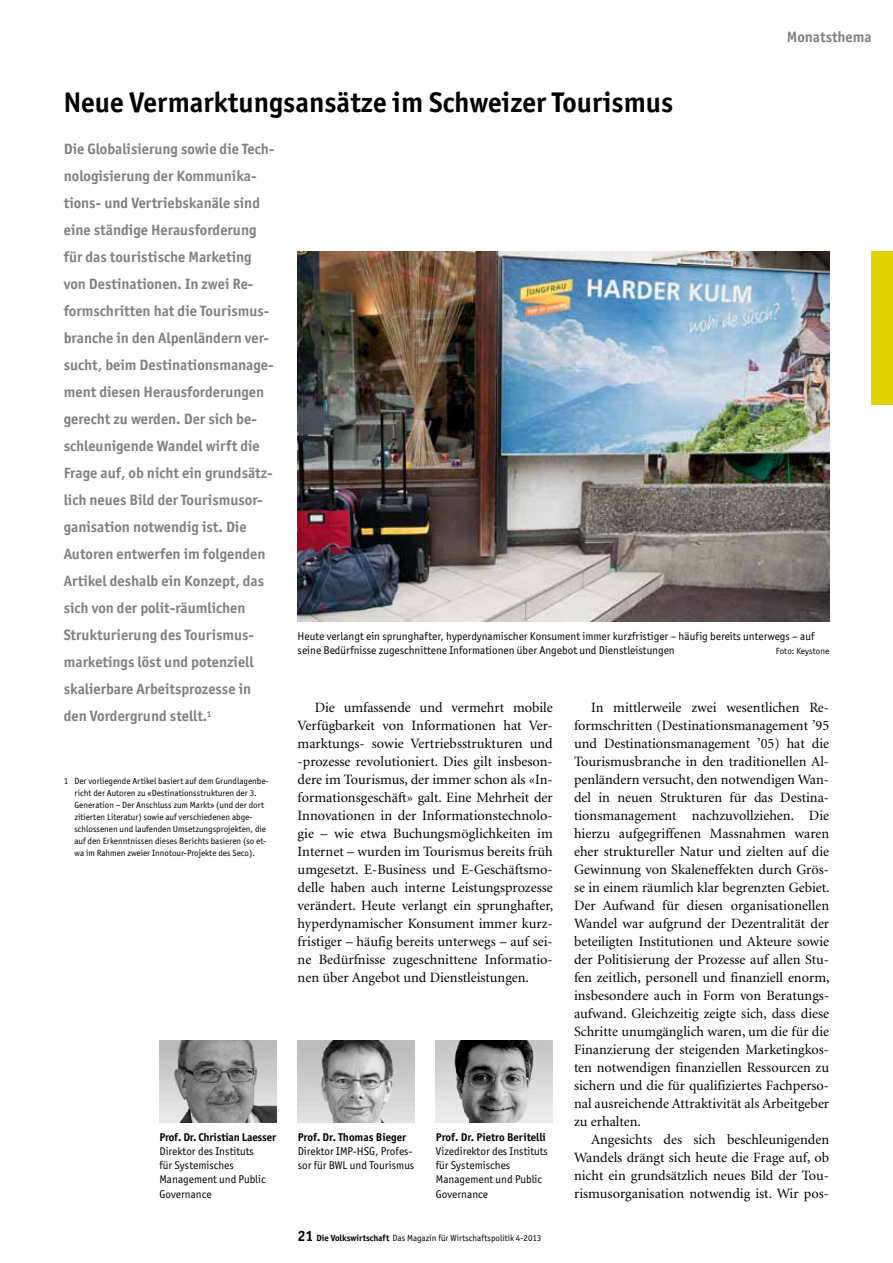
<style>
.page{position:relative;width:893px;height:1263px;background:#fff}
.page>*{position:absolute;margin:0;border:0;box-sizing:border-box;transform-origin:0 0}
.t1{font:700 28.5px "Officina San ITC";color:#000}
.t2{font:700 15px/27px "Officina San ITC";color:#818181}
.t3{font:14.25px/18px "Minion";color:#000;text-align:justify}
.t4{font:11.25px/14.2px "Officina San ITC";color:#000}
.t5{font:700 11.25px "Officina San ITC";color:#000}
.t6{font:9px/12px "Officina San ITC";color:#000}
.s1{font-weight:700;font-size:15px}
.s2{font-weight:700}
</style>
<div class="page">
<div style="left:872px;top:252px;width:21px;height:153px;background:#ddd200"></div>
<img style="left:298px;top:251px;width:531px;height:370px">
<img style="left:298px;top:1041px;width:117px;height:81px">
<img style="left:159px;top:1041px;width:117px;height:81px">
<img style="left:436px;top:1041px;width:117px;height:81px">
<p class="t2" style="left:787px;top:23px;width:86px">Monatsthema</p>
<h1 class="t1" style="left:64px;top:84px;width:611px">Neue Vermarktungsansätze im Schweizer Tourismus</h1>
<p class="t2" style="left:64px;top:136px;width:212px">Die Globalisierung sowie die Tech&shy;nologisierung der Kommunika&shy;tions- und Vertriebskanäle sind eine ständige Herausforderung für das touristische Marketing von Destinationen. In zwei Re&shy;formschritten hat die Tourismus&shy;branche in den Alpenländern ver&shy;sucht, beim Destinationsmanage&shy;ment diesen Herausforderungen gerecht zu werden. Der sich be&shy;schleunigende Wandel wirft die<br>Frage auf, ob nicht ein grundsätz&shy;lich neues Bild der Tourismusor&shy;ganisation notwendig ist. Die<br>Autoren entwerfen im folgenden<br>Artikel deshalb ein Konzept, das sich von der polit-räumlichen<br>Strukturierung des Tourismus&shy;marketings löst und potenziell skalierbare Arbeitsprozesse in den Vordergrund stellt.<sup>1</sup></p>
<p class="t4" style="left:298px;top:629px;width:518px">Heute verlangt ein sprunghafter, hyperdynamischer Konsument immer kurzfristiger – häufig bereits unterwegs – auf seine Bedürfnisse zugeschnittene Informationen über Angebot und Dienstleistungen</p>
<p class="t6" style="left:776px;top:645px;width:55px">Foto: Keystone</p>
<p class="t3" style="left:298px;top:698px;width:257px;text-indent:17px">Die umfassende und vermehrt mobile Verfügbarkeit von Informationen hat Ver&shy;marktungs- sowie Vertriebsstrukturen und -prozesse revolutioniert. Dies gilt insbeson&shy;dere im Tourismus, der immer schon als «In&shy;formationsgeschäft» galt. Eine Mehrheit der Innovationen in der Informationstechnolo&shy;gie – wie etwa Buchungsmöglichkeiten im Internet – wurden im Tourismus bereits früh umgesetzt. E-Business und E-Geschäftsmo&shy;delle haben auch interne Leistungsprozesse verändert. Heute verlangt ein sprunghafter, hyperdynamischer Konsument immer kurz&shy;fristiger – häufig bereits unterwegs – auf sei&shy;ne Bedürfnisse zugeschnittene Informatio&shy;nen über Angebot und Dienstleistungen.</p>
<p class="t3" style="left:574px;top:698px;width:257px;text-align:left;text-indent:17px">In mittlerweile zwei wesentlichen Re&shy;formschritten (Destinationsmanagement ’95 und Destinationsmanagement ’05) hat die Tourismusbranche in den traditionellen Al&shy;penländern versucht, den notwendigen Wan&shy;del in neuen Strukturen für das Destina&shy;tionsmanagement nachzuvollziehen. Die hierzu aufgegriffenen Massnahmen waren eher struktureller Natur und zielten auf die Gewinnung von Skaleneffekten durch Grös&shy;se in einem räumlich klar begrenzten Gebiet.<br>Der Aufwand für diesen organisationellen Wandel war aufgrund der Dezentralität der beteiligten Institutionen und Akteure sowie der Politisierung der Prozesse auf allen Stu&shy;fen zeitlich, personell und finanziell enorm, insbesondere auch in Form von Beratungs&shy;aufwand. Gleichzeitig zeigte sich, dass diese Schritte unumgänglich waren, um die für die Finanzierung der steigenden Marketingkos&shy;ten notwendigen finanziellen Ressourcen zu sichern und die für qualifiziertes Fachperso&shy;nal ausreichende Attraktivität als Arbeitgeber zu erhalten.</p>
<p class="t3" style="left:574px;top:1130px;width:257px;text-indent:17px">Angesichts des sich beschleunigenden Wandels drängt sich heute die Frage auf, ob nicht ein grundsätzlich neues Bild der Tou&shy;rismusorganisation notwendig ist. Wir pos-</p>
<p class="t6" style="left:74px;top:774px;width:196px;text-indent:-11px">1 Der vorliegende Artikel basiert auf dem Grundlagenbe&shy;richt der Autoren zu «Destinationsstrukturen der 3.<br>Generation – Der Anschluss zum Markt» (und der dort zitierten Literatur) sowie auf verschiedenen abge&shy;schlossenen und laufenden Umsetzungsprojekten, die auf den Erkenntnissen dieses Berichts basieren (so et&shy;wa im Rahmen zweier Innotour-Projekte des Seco).</p>
<p class="t5" style="left:159px;top:1130px;width:118px">Prof. Dr. Christian Laesser</p>
<p class="t4" style="left:159px;top:1144px;width:108px">Direktor des Instituts für Systemisches<br>Management und Public<br>Governance</p>
<p class="t5" style="left:298px;top:1130px;width:110px">Prof. Dr. Thomas Bieger</p>
<p class="t4" style="left:298px;top:1144px;width:118px">Direktor IMP-HSG, Profes&shy;sor für BWL und Tourismus</p>
<p class="t5" style="left:436px;top:1130px;width:111px">Prof. Dr. Pietro Beritelli</p>
<p class="t4" style="left:436px;top:1144px;width:114px">Vizedirektor des Instituts für Systemisches<br>Management und Public<br>Governance</p>
<p class="t6" style="left:298px;top:1232px;width:245px"><span class="s1">21</span> <span class="s2">Die Volkswirtschaft</span> Das Magazin für Wirtschaftspolitik 4-2013</p>
</div>
